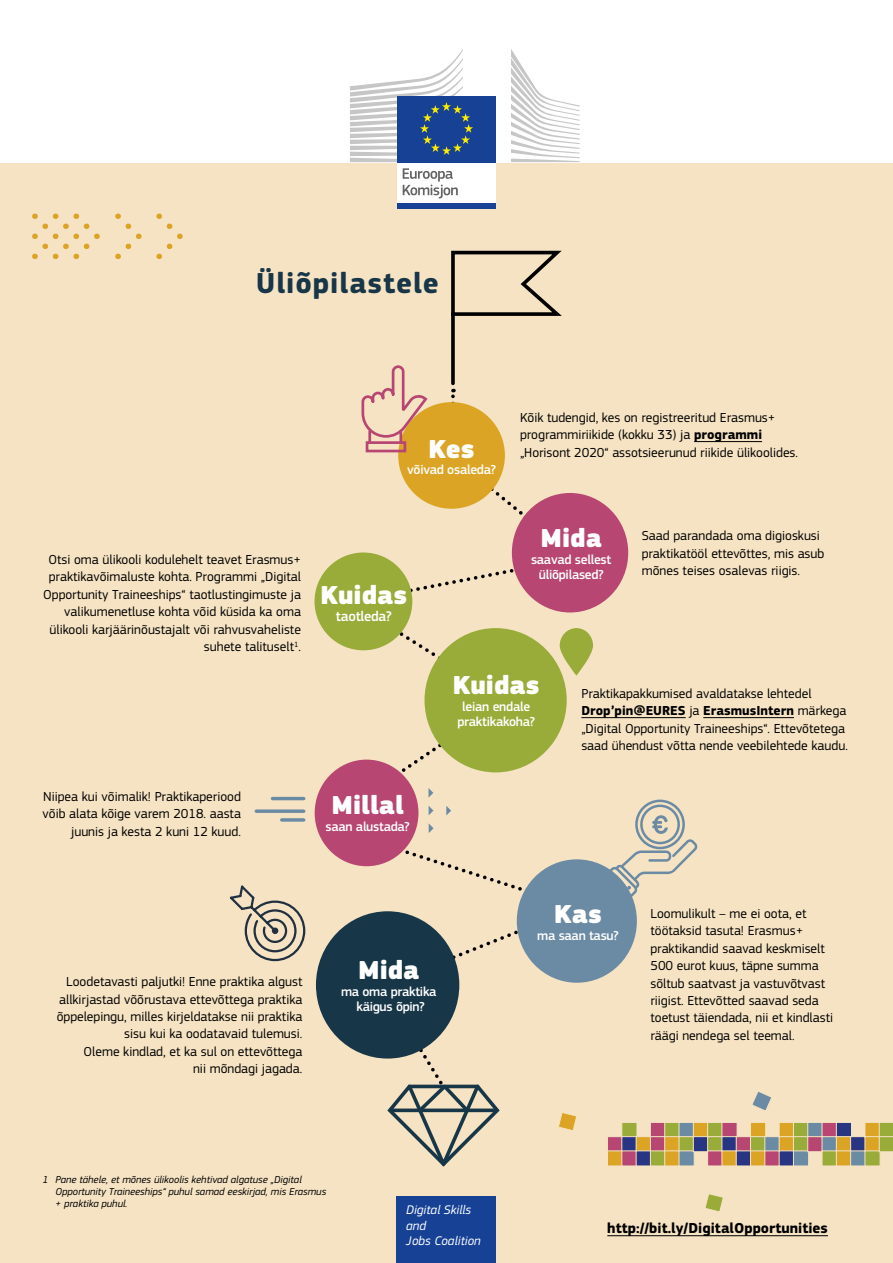
<style>
.page{position:relative;width:893px;height:1263px;background:#f5e3c3}
.page>*{position:absolute;margin:0;border:0;box-sizing:border-box;transform-origin:0 0}
.t1{font:700 30px "EC Square Sans Pro";letter-spacing:.03em;color:#173648}
.t2{font:900 27px "EC Square Sans Pro Extra";color:#fff}
.t3{font:700 15px "EC Square Sans Pro";color:#000}
.t4{font:500 14.4px "EC Square Sans Pro";letter-spacing:-.02em;color:#fff}
.t5{font:13.5px/17.4px "EC Square Sans Pro";color:#000}
.t6{font:500 13.5px/15px "EC Square Sans Pro";letter-spacing:-.02em;color:#fff;text-align:center}
.t7{font:italic 13.05px/15.6px "EC Square Sans Pro";color:#fff}
.t8{font:italic 10.5px/12px "EC Square Sans Pro";color:#000}
.s1{font-weight:700}
</style>
<div class="page">
<div style="left:314px;top:552px;width:98px;height:98px;background:#99ac39;border-radius:50%"></div>
<div style="left:512px;top:493px;width:116px;height:119px;background:#b84672;border-radius:50%"></div>
<div style="left:517px;top:859px;width:120px;height:124px;background:#6b8aa4;border-radius:50%"></div>
<svg style="left:230px;top:885px;width:76px;height:77px"></svg>
<div style="left:272px;top:927px;width:6px;height:7px;background:#213040;border-radius:50%"></div>
<svg style="left:605px;top:800px;width:93px;height:99px"></svg>
<svg style="left:32px;top:213px;width:68px;height:46px"></svg>
<svg style="left:115px;top:213px;width:27px;height:46px"></svg>
<svg style="left:156px;top:213px;width:27px;height:46px"></svg>
<div style="left:0;top:0;width:893px;height:162px;background:#fff"></div>
<svg style="left:303px;top:162px;width:323px;height:47px"></svg>
<div style="left:397px;top:160px;width:99px;height:44px;background:#fff"></div>
<svg style="left:511px;top:49px;width:69px;height:113px"></svg>
<div style="left:397px;top:96px;width:99px;height:66px;background:#164194"></div>
<svg style="left:350px;top:49px;width:123px;height:113px"></svg>
<div style="left:397px;top:203px;width:99px;height:5px;background:#164194"></div>
<svg style="left:403px;top:168px;width:55px;height:31px"></svg>
<div style="left:607px;top:1136px;width:16px;height:16px;background:#b84672;border:1px solid #f5e3c3"></div>
<div style="left:607px;top:1150px;width:16px;height:16px;background:#dca425;border:1px solid #f5e3c3"></div>
<div style="left:621px;top:1122px;width:16px;height:16px;background:#99ac39;border:1px solid #f5e3c3"></div>
<div style="left:621px;top:1136px;width:16px;height:16px;background:#283583;border:1px solid #f5e3c3"></div>
<div style="left:621px;top:1150px;width:16px;height:16px;background:#b84672;border:1px solid #f5e3c3"></div>
<div style="left:636px;top:1136px;width:16px;height:16px;background:#dca425;border:1px solid #f5e3c3"></div>
<div style="left:636px;top:1150px;width:16px;height:16px;background:#283583;border:1px solid #f5e3c3"></div>
<div style="left:650px;top:1122px;width:16px;height:16px;background:#b84672;border:1px solid #f5e3c3"></div>
<div style="left:650px;top:1136px;width:16px;height:16px;background:#b84672;border:1px solid #f5e3c3"></div>
<div style="left:650px;top:1150px;width:16px;height:16px;background:#99ac39;border:1px solid #f5e3c3"></div>
<div style="left:664px;top:1122px;width:16px;height:16px;background:#99ac39;border:1px solid #f5e3c3"></div>
<div style="left:664px;top:1136px;width:16px;height:16px;background:#dca425;border:1px solid #f5e3c3"></div>
<div style="left:664px;top:1150px;width:16px;height:16px;background:#dca425;border:1px solid #f5e3c3"></div>
<div style="left:679px;top:1122px;width:16px;height:16px;background:#6b8aa4;border:1px solid #f5e3c3"></div>
<div style="left:679px;top:1136px;width:16px;height:16px;background:#99ac39;border:1px solid #f5e3c3"></div>
<div style="left:679px;top:1150px;width:16px;height:16px;background:#6b8aa4;border:1px solid #f5e3c3"></div>
<div style="left:693px;top:1122px;width:16px;height:16px;background:#dca425;border:1px solid #f5e3c3"></div>
<div style="left:693px;top:1136px;width:16px;height:16px;background:#283583;border:1px solid #f5e3c3"></div>
<div style="left:707px;top:1122px;width:16px;height:16px;background:#99ac39;border:1px solid #f5e3c3"></div>
<div style="left:707px;top:1136px;width:16px;height:16px;background:#99ac39;border:1px solid #f5e3c3"></div>
<div style="left:707px;top:1150px;width:16px;height:16px;background:#b84672;border:1px solid #f5e3c3"></div>
<div style="left:721px;top:1122px;width:16px;height:16px;background:#b84672;border:1px solid #f5e3c3"></div>
<div style="left:721px;top:1136px;width:16px;height:16px;background:#283583;border:1px solid #f5e3c3"></div>
<svg style="left:721px;top:1150px;width:16px;height:16px"></svg>
<svg style="left:752px;top:1092px;width:19px;height:18px"></svg>
<div style="left:736px;top:1136px;width:16px;height:16px;background:#b84672;border:1px solid #f5e3c3"></div>
<div style="left:736px;top:1150px;width:16px;height:16px;background:#283583;border:1px solid #f5e3c3"></div>
<div style="left:750px;top:1122px;width:16px;height:16px;background:#dca425;border:1px solid #f5e3c3"></div>
<div style="left:750px;top:1136px;width:16px;height:16px;background:#99ac39;border:1px solid #f5e3c3"></div>
<div style="left:750px;top:1150px;width:16px;height:16px;background:#dca425;border:1px solid #f5e3c3"></div>
<div style="left:764px;top:1136px;width:16px;height:16px;background:#6b8aa4;border:1px solid #f5e3c3"></div>
<div style="left:764px;top:1150px;width:16px;height:16px;background:#b84672;border:1px solid #f5e3c3"></div>
<div style="left:779px;top:1122px;width:16px;height:16px;background:#dca425;border:1px solid #f5e3c3"></div>
<div style="left:779px;top:1136px;width:16px;height:16px;background:#dca425;border:1px solid #f5e3c3"></div>
<div style="left:779px;top:1150px;width:16px;height:16px;background:#283583;border:1px solid #f5e3c3"></div>
<div style="left:793px;top:1122px;width:16px;height:16px;background:#99ac39;border:1px solid #f5e3c3"></div>
<div style="left:793px;top:1136px;width:16px;height:16px;background:#99ac39;border:1px solid #f5e3c3"></div>
<div style="left:793px;top:1150px;width:16px;height:16px;background:#6b8aa4;border:1px solid #f5e3c3"></div>
<div style="left:807px;top:1122px;width:16px;height:16px;background:#6b8aa4;border:1px solid #f5e3c3"></div>
<div style="left:807px;top:1136px;width:16px;height:16px;background:#b84672;border:1px solid #f5e3c3"></div>
<div style="left:822px;top:1122px;width:16px;height:16px;background:#b84672;border:1px solid #f5e3c3"></div>
<div style="left:822px;top:1136px;width:16px;height:16px;background:#6b8aa4;border:1px solid #f5e3c3"></div>
<div style="left:822px;top:1150px;width:16px;height:16px;background:#99ac39;border:1px solid #f5e3c3"></div>
<div style="left:836px;top:1122px;width:16px;height:16px;background:#283583;border:1px solid #f5e3c3"></div>
<div style="left:836px;top:1136px;width:16px;height:16px;background:#dca425;border:1px solid #f5e3c3"></div>
<div style="left:836px;top:1150px;width:16px;height:16px;background:#dca425;border:1px solid #f5e3c3"></div>
<div style="left:850px;top:1136px;width:16px;height:16px;background:#283583;border:1px solid #f5e3c3"></div>
<div style="left:850px;top:1150px;width:16px;height:16px;background:#6b8aa4;border:1px solid #f5e3c3"></div>
<div style="left:864px;top:1122px;width:16px;height:16px;background:#dca425;border:1px solid #f5e3c3"></div>
<div style="left:864px;top:1136px;width:16px;height:16px;background:#dca425;border:1px solid #f5e3c3"></div>
<div style="left:864px;top:1150px;width:16px;height:16px;background:#99ac39;border:1px solid #f5e3c3"></div>
<svg style="left:705px;top:1194px;width:18px;height:18px"></svg>
<svg style="left:879px;top:1122px;width:14px;height:30px"></svg>
<hr style="left:581px;top:717px;width:105px;height:1px;background:#000">
<hr style="left:703px;top:717px;width:91px;height:1px;background:#000">
<hr style="left:272px;top:797px;width:32px;height:3px;background:#6b8aa4">
<svg style="left:256px;top:809px;width:48px;height:4px"></svg>
<svg style="left:282px;top:818px;width:22px;height:4px"></svg>
<hr style="left:694px;top:441px;width:68px;height:1px;background:#000">
<svg style="left:321px;top:250px;width:272px;height:917px"></svg>
<hr style="left:607px;top:1235px;width:221px;height:1px;background:#000">
<div style="left:397px;top:1197px;width:99px;height:66px;background:#164194"></div>
<h1 class="t1" style="left:256px;top:265px;width:185px">Üliõpilastele</h1>
<h2 class="t2" style="left:428px;top:432px;width:48px">Kes</h2>
<p class="t6" style="left:407px;top:463px;width:90px">võivad osaleda?</p>
<p class="t5" style="left:43px;top:551px;width:259px;text-align:right">Otsi oma ülikooli kodulehelt teavet Erasmus+ praktikavõimaluste kohta. Programmi „Digital Opportunity Traineeships“ taotlustingimuste ja valikumenetluse kohta võid küsida ka oma ülikooli karjäärinõustajalt või rahvusvaheliste suhete talituselt<sup>1</sup>.</p>
<h2 class="t2" style="left:320px;top:578px;width:88px">Kuidas</h2>
<p class="t4" style="left:336px;top:607px;width:57px">taotleda?</p>
<p class="t5" style="left:520px;top:409px;width:279px">Kõik tudengid, kes on registreeritud Erasmus+ programmiriikide (kokku 33) ja <span class="s1">programmi </span>„Horisont 2020“ assotsieerunud riikide ülikoolides.</p>
<h2 class="t2" style="left:540px;top:521px;width:63px">Mida</h2>
<p class="t6" style="left:531px;top:552px;width:82px">saavad sellest üliõpilased?</p>
<p class="t5" style="left:642px;top:527px;width:184px">Saad parandada oma digioskusi praktikatööl ettevõttes, mis asub mõnes teises osalevas riigis.</p>
<p class="t5" style="left:43px;top:788px;width:200px;text-align:right">Niipea kui võimalik! Praktikaperiood võib alata kõige varem 2018. aasta juunis ja kesta 2 kuni 12 kuud.</p>
<h2 class="t2" style="left:331px;top:789px;width:74px">Millal</h2>
<p class="t6" style="left:326px;top:820px;width:86px">saan alustada?</p>
<h2 class="t2" style="left:453px;top:669px;width:88px">Kuidas</h2>
<p class="t6" style="left:457px;top:700px;width:79px">leian endale praktikakoha?</p>
<p class="t5" style="left:581px;top:685px;width:268px">Praktikapakkumised avaldatakse lehtedel <span class="s1">Drop’pin@EURES</span> ja <span class="s1">ErasmusIntern</span> märkega „Digital Opportunity Traineeships“. Ettevõtetega saad ühendust võtta nende veebilehtede kaudu.</p>
<p class="t5" style="left:57px;top:973px;width:247px;text-align:right">Loodetavasti paljutki! Enne praktika algust allkirjastad võõrustava ettevõttega praktika õppelepingu, milles kirjeldatakse nii praktika sisu kui ka oodatavaid tulemusi.<br>Oleme kindlad, et ka sul on ettevõttega<br>nii mõndagi jagada.</p>
<h2 class="t2" style="left:358px;top:953px;width:63px">Mida</h2>
<p class="t6" style="left:341px;top:984px;width:97px">ma oma praktika käigus õpin?</p>
<h2 class="t2" style="left:554px;top:897px;width:49px">Kas</h2>
<p class="t6" style="left:537px;top:928px;width:83px">ma saan tasu?</p>
<p class="t5" style="left:650px;top:905px;width:184px">Loomulikult – me ei oota, et töötaksid tasuta! Erasmus+ praktikandid saavad keskmiselt<br>500 eurot kuus, täpne summa sõltub saatvast ja vastuvõtvast riigist. Ettevõtted saavad seda toetust täiendada, nii et kindlasti räägi nendega sel teemal.</p>
<p class="t8" style="left:56px;top:1173px;width:272px;text-indent:-13px">1 Pane tähele, et mõnes ülikoolis kehtivad algatuse „Digital<br>Opportunity Traineeships“ puhul samad eeskirjad, mis Erasmus + praktika puhul.</p>
<p class="t7" style="left:406px;top:1202px;width:76px">Digital Skills and<br>Jobs Coalition</p>
<p class="t3" style="left:607px;top:1219px;width:222px">http://bit.ly/DigitalOpportunities</p>
</div>
